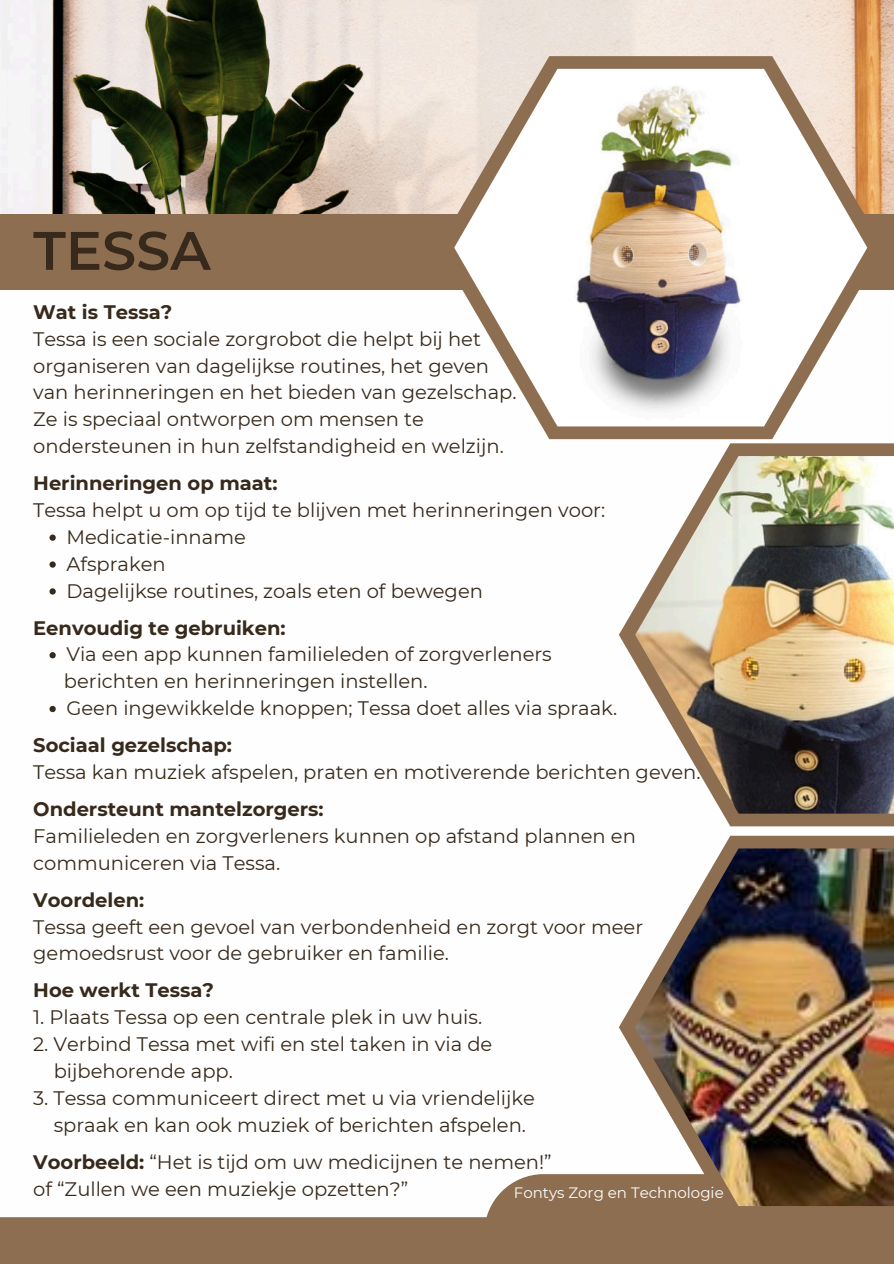
<style>
.page{position:relative;width:894px;height:1264px;background:#fff}
.page>*{position:absolute;margin:0;border:0;box-sizing:border-box;transform-origin:0 0}
.t1{font:600 54.15px "Montserrat";color:#37291b}
.t2{font:19.5px/26.8px "Montserrat";color:#37291b}
.t3{font:700 19.5px "Montserrat";color:#37291b}
.t4{font:15px "Montserrat";color:#fefefe}
.s1{font-weight:700}
</style>
<div class="page">
<img style="left:0;top:0;width:893px;height:214px">
<div style="left:0;top:214px;width:893px;height:76px;background:#8d6e50"></div>
<svg style="left:437px;top:56px;width:446px;height:383px"></svg>
<img style="left:454px;top:69px;width:413px;height:357px">
<svg style="left:619px;top:443px;width:274px;height:383px"></svg>
<img style="left:635px;top:456px;width:258px;height:357px">
<div style="left:486px;top:1174px;width:407px;height:89px;background:#8d6e50"></div>
<div style="left:0;top:1217px;width:576px;height:46px;background:#8d6e50"></div>
<svg style="left:618px;top:835px;width:275px;height:383px"></svg>
<img style="left:635px;top:848px;width:258px;height:357px">
<svg style="left:49px;top:534px;width:7px;height:7px"></svg>
<svg style="left:49px;top:561px;width:7px;height:6px"></svg>
<svg style="left:49px;top:588px;width:7px;height:6px"></svg>
<svg style="left:49px;top:652px;width:7px;height:6px"></svg>
<svg style="left:49px;top:706px;width:7px;height:6px"></svg>
<h1 class="t1" style="left:33px;top:212px;width:179px">TESSA</h1>
<p class="t3" style="left:33px;top:298px;width:140px">Wat is Tessa?</p>
<p class="t2" style="left:33px;top:325px;width:484px">Tessa is een sociale zorgrobot die helpt bij het organiseren van dagelijkse routines, het geven van herinneringen en het bieden van gezelschap.<br>Ze is speciaal ontworpen om mensen te ondersteunen in hun zelfstandigheid en welzijn.</p>
<p class="t3" style="left:33px;top:469px;width:246px">Herinneringen op maat:</p>
<p class="t2" style="left:66px;top:496px;width:540px;text-indent:-33px">Tessa helpt u om op tijd te blijven met herinneringen voor:<br>Medicatie-inname<br>Afspraken<br>Dagelijkse routines, zoals eten of bewegen</p>
<p class="t3" style="left:33px;top:613px;width:254px">Eenvoudig te gebruiken:</p>
<p class="t2" style="left:64px;top:640px;width:554px">Via een app kunnen familieleden of zorgverleners berichten en herinneringen instellen.<br>Geen ingewikkelde knoppen; Tessa doet alles via spraak.</p>
<p class="t3" style="left:33px;top:731px;width:200px">Sociaal gezelschap:</p>
<p class="t2" style="left:33px;top:758px;width:668px">Tessa kan muziek afspelen, praten en motiverende berichten geven.</p>
<p class="t3" style="left:33px;top:795px;width:292px">Ondersteunt mantelzorgers:</p>
<p class="t2" style="left:33px;top:821px;width:604px">Familieleden en zorgverleners kunnen op afstand plannen en communiceren via Tessa.</p>
<p class="t3" style="left:33px;top:885px;width:113px">Voordelen:</p>
<p class="t2" style="left:33px;top:912px;width:611px">Tessa geeft een gevoel van verbondenheid en zorgt voor meer gemoedsrust voor de gebruiker en familie.</p>
<p class="t3" style="left:33px;top:976px;width:182px">Hoe werkt Tessa?</p>
<p class="t2" style="left:33px;top:1003px;width:450px">1. Plaats Tessa op een centrale plek in uw huis.</p>
<p class="t2" style="left:54px;top:1029px;width:440px;text-indent:-20px">2. Verbind Tessa met wifi en stel taken in via de bijbehorende app.</p>
<p class="t2" style="left:33px;top:1083px;width:503px;text-align:center">3. Tessa communiceert direct met u via vriendelijke spraak en kan ook muziek of berichten afspelen.</p>
<p class="t2" style="left:33px;top:1147px;width:519px"><span class="s1">Voorbeeld:</span> “Het is tijd om uw medicijnen te nemen!” of “Zullen we een muziekje opzetten?”</p>
<p class="t4" style="left:513px;top:1181px;width:211px">Fontys Zorg en Technologie</p>
</div>
